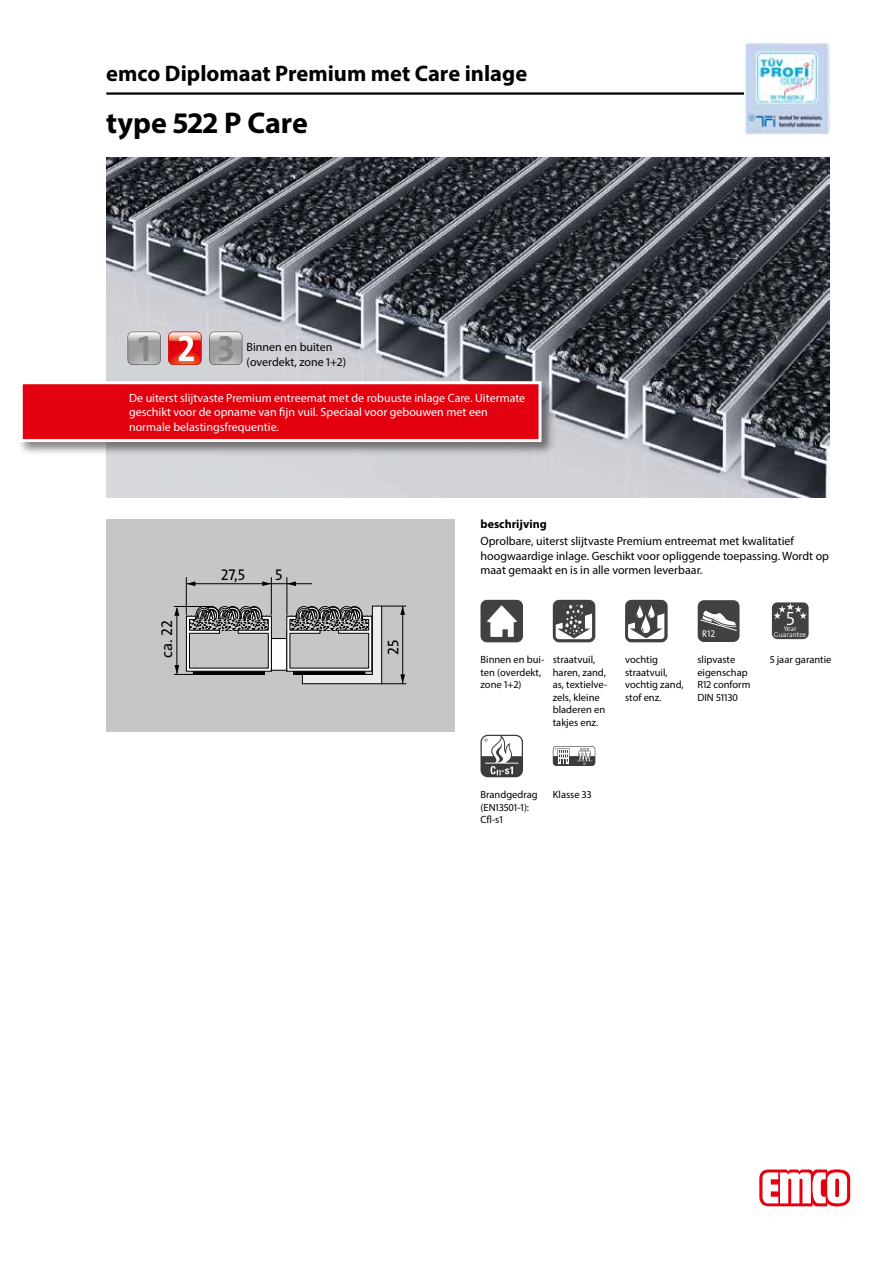
<style>
.page{position:relative;width:893px;height:1263px;background:#fff}
.page>*{position:absolute;margin:0;border:0;box-sizing:border-box;transform-origin:0 0}
.t1{font:700 30px "Myriad Pro";color:#000}
.t2{font:700 22.5px "Myriad Pro";color:#000}
.t3{font:300 19.5px "The Sans Os F";color:#fff}
.t4{font:15.6px "The Sans Os F";color:#000}
.t5{font:12px/14.4px "Myriad Pro";color:#000}
.t6{font:12px/14.4px "Myriad Pro";color:#fff}
.t7{font:700 12px "Myriad Pro";color:#000}
.t8{font:10.5px/12.6px "Myriad Pro";color:#000}
.t9{font:300 7.05px/5.2px "The Sans Os F";color:#fff;text-align:center}
</style>
<div class="page">
<img style="left:106px;top:157px;width:723px;height:340px">
<hr style="left:106px;top:92px;width:723px;height:3px;background:#000">
<svg style="left:759px;top:1169px;width:91px;height:37px"></svg>
<img style="left:744px;top:43px;width:85px;height:92px">
<div style="left:18px;top:379px;width:538px;height:77px;background:#000;opacity:.5"></div>
<div style="left:21px;top:383px;width:519px;height:58px;background:#e3000f"></div>
<div style="left:20px;top:381px;width:522px;height:61px;border:3px solid #fff"></div>
<svg style="left:168px;top:332px;width:33px;height:33px"></svg>
<svg style="left:209px;top:332px;width:33px;height:33px"></svg>
<svg style="left:128px;top:332px;width:33px;height:33px"></svg>
<div style="left:106px;top:519px;width:349px;height:212px;background:#c5c6c6"></div>
<div style="left:271px;top:638px;width:16px;height:32px;background:#fff"></div>
<div style="left:271px;top:638px;width:16px;height:33px;border:1px solid #000"></div>
<hr style="left:187px;top:583px;width:84px;height:1px;background:#000">
<svg style="left:262px;top:581px;width:9px;height:5px"></svg>
<svg style="left:187px;top:581px;width:8px;height:5px"></svg>
<svg style="left:287px;top:581px;width:9px;height:5px"></svg>
<hr style="left:186px;top:577px;width:1px;height:37px;background:#000">
<hr style="left:286px;top:577px;width:1px;height:37px;background:#000">
<hr style="left:271px;top:577px;width:1px;height:37px;background:#000">
<svg style="left:174px;top:606px;width:98px;height:69px"></svg>
<hr style="left:271px;top:583px;width:41px;height:1px;background:#000">
<svg style="left:286px;top:605px;width:120px;height:79px"></svg>
<div style="left:480px;top:600px;width:43px;height:42px;background:#414042;border-radius:6px"></div>
<svg style="left:487px;top:605px;width:30px;height:32px"></svg>
<svg style="left:553px;top:600px;width:42px;height:42px"></svg>
<svg style="left:556px;top:604px;width:36px;height:35px"></svg>
<div style="left:625px;top:600px;width:43px;height:42px;background:linear-gradient(to right,#414042,#424143);border-radius:6px"></div>
<svg style="left:628px;top:605px;width:36px;height:34px"></svg>
<div style="left:698px;top:600px;width:41px;height:42px;background:#414042;border-radius:6px"></div>
<svg style="left:700px;top:611px;width:37px;height:26px"></svg>
<div style="left:772px;top:602px;width:37px;height:37px;background:#414042;border-radius:5px"></div>
<svg style="left:773px;top:603px;width:34px;height:16px"></svg>
<svg style="left:480px;top:735px;width:43px;height:42px"></svg>
<svg style="left:553px;top:746px;width:42px;height:20px"></svg>
<h2 class="t2" style="left:106px;top:59px;width:422px">emco Diplomaat Premium met Care inlage</h2>
<h1 class="t1" style="left:106px;top:103px;width:203px">type 522 P Care</h1>
<p class="t5" style="left:247px;top:340px;width:101px">Binnen en buiten (overdekt, zone 1+2)</p>
<p class="t6" style="left:129px;top:390px;width:398px">De uiterst slijtvaste Premium entreemat met de robuuste inlage Care. Uitermate geschikt voor de opname van fijn vuil. Speciaal voor gebouwen met een normale belastingsfrequentie.</p>
<h3 class="t4" style="left:157px;top:658px;width:39px;rotate:-90deg">ca. 22</h3>
<h3 class="t4" style="left:221px;top:564px;width:26px">27,5</h3>
<h3 class="t4" style="left:275px;top:564px;width:9px">5</h3>
<h3 class="t4" style="left:383px;top:655px;width:17px;rotate:-90deg">25</h3>
<p class="t7" style="left:480px;top:516px;width:68px">beschrijving</p>
<p class="t5" style="left:480px;top:534px;width:350px">Oprolbare, uiterst slijtvaste Premium entreemat met kwalitatief hoogwaardige inlage. Geschikt voor opliggende toepassing. Wordt op maat gemaakt en is in alle vormen leverbaar.</p>
<p class="t8" style="left:480px;top:653px;width:65px">Binnen en bui&shy;ten (overdekt, zone 1+2)</p>
<p class="t8" style="left:553px;top:653px;width:56px">straatvuil, haren, zand, as, textielve&shy;zels, kleine bladeren en takjes enz.</p>
<p class="t8" style="left:625px;top:653px;width:60px">vochtig straatvuil, vochtig zand, stof enz.</p>
<p class="t8" style="left:697px;top:653px;width:55px">slipvaste eigenschap<br>R12 conform<br>DIN 51130</p>
<h3 class="t3" style="left:786px;top:606px;width:10px">5</h3>
<p class="t9" style="left:774px;top:626px;width:34px">Year<br>Guarantee</p>
<p class="t8" style="left:770px;top:653px;width:63px">5 jaar garantie</p>
<p class="t8" style="left:480px;top:788px;width:59px">Brandgedrag (EN13501-1):<br>Cfl-s1</p>
<p class="t8" style="left:553px;top:788px;width:40px">Klasse 33</p>
</div>
